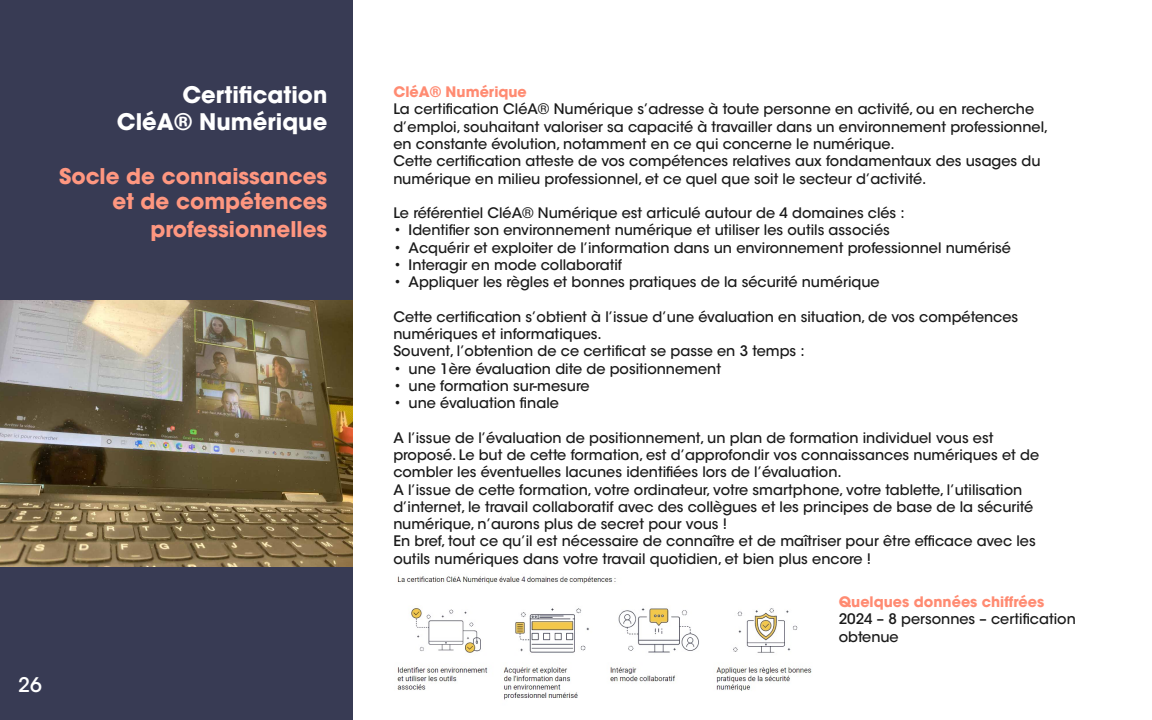
<style>
.page{position:relative;width:1152px;height:720px;background:#fff}
.page>*{position:absolute;margin:0;border:0;box-sizing:border-box;transform-origin:0 0}
.t1{font:700 22.68px/27.2px "ITC Avant Garde Std";color:#fff;text-align:right}
.t2{font:700 21.48px/26.5px "ITC Avant Garde Std";color:#ff9780;text-align:right}
.t3{font:500 20px "ITC Avant Garde Std";color:#fff}
.t4{font:500 14.4px/17.3px "ITC Avant Garde Std";color:#1a1a1a}
.t5{font:700 14.4px "ITC Avant Garde Std";color:#ff8b72}
</style>
<div class="page">
<div style="left:0;top:0;width:353px;height:720px;background:#383b54"></div>
<img style="left:397px;top:576px;width:415px;height:124px">
<img style="left:0;top:300px;width:353px;height:266px">
<h1 class="t1" style="left:117px;top:81px;width:212px">Certification<br>CléA® Numérique</h1>
<h2 class="t2" style="left:59px;top:162px;width:270px">Socle de connaissances et de compétences professionnelles</h2>
<h3 class="t3" style="left:18px;top:672px;width:25px">26</h3>
<p class="t5" style="left:393px;top:82px;width:135px">CléA® Numérique</p>
<p class="t4" style="left:393px;top:101px;width:657px">La certification CléA® Numérique s’adresse à toute personne en activité, ou en recherche d’emploi, souhaitant valoriser sa capacité à travailler dans un environnement professionnel, en constante évolution, notamment en ce qui concerne le numérique.<br>Cette certification atteste de vos compétences relatives aux fondamentaux des usages du numérique en milieu professionnel, et ce quel que soit le secteur d’activité.</p>
<p class="t4" style="left:393px;top:204px;width:513px">Le référentiel CléA® Numérique est articulé autour de 4 domaines clés :</p>
<p class="t4" style="left:393px;top:222px;width:498px">• Identifier son environnement numérique et utiliser les outils associés</p>
<p class="t4" style="left:393px;top:239px;width:619px">• Acquérir et exploiter de l’information dans un environnement professionnel numérisé</p>
<p class="t4" style="left:393px;top:256px;width:230px">• Interagir en mode collaboratif</p>
<p class="t4" style="left:393px;top:273px;width:488px">• Appliquer les règles et bonnes pratiques de la sécurité numérique</p>
<p class="t4" style="left:393px;top:308px;width:626px">Cette certification s’obtient à l’issue d’une évaluation en situation, de vos compétences numériques et informatiques.<br>Souvent, l’obtention de ce certificat se passe en 3 temps :</p>
<p class="t4" style="left:393px;top:360px;width:329px">• une 1ère évaluation dite de positionnement</p>
<p class="t4" style="left:393px;top:377px;width:198px">• une formation sur-mesure</p>
<p class="t4" style="left:393px;top:394px;width:167px">• une évaluation finale</p>
<p class="t4" style="left:393px;top:429px;width:647px">A l’issue de l’évaluation de positionnement, un plan de formation individuel vous est proposé. Le but de cette formation, est d’approfondir vos connaissances numériques et de combler les éventuelles lacunes identifiées lors de l’évaluation.<br>A l’issue de cette formation, votre ordinateur, votre smartphone, votre tablette, l’utilisation d’internet, le travail collaboratif avec des collègues et les principes de base de la sécurité numérique, n’aurons plus de secret pour vous !<br>En bref, tout ce qu’il est nécessaire de connaître et de maîtriser pour être efficace avec les outils numériques dans votre travail quotidien, et bien plus encore !</p>
<p class="t5" style="left:839px;top:592px;width:207px">Quelques données chiffrées</p>
<p class="t4" style="left:839px;top:611px;width:239px">2024 – 8 personnes – certification obtenue</p>
</div>
